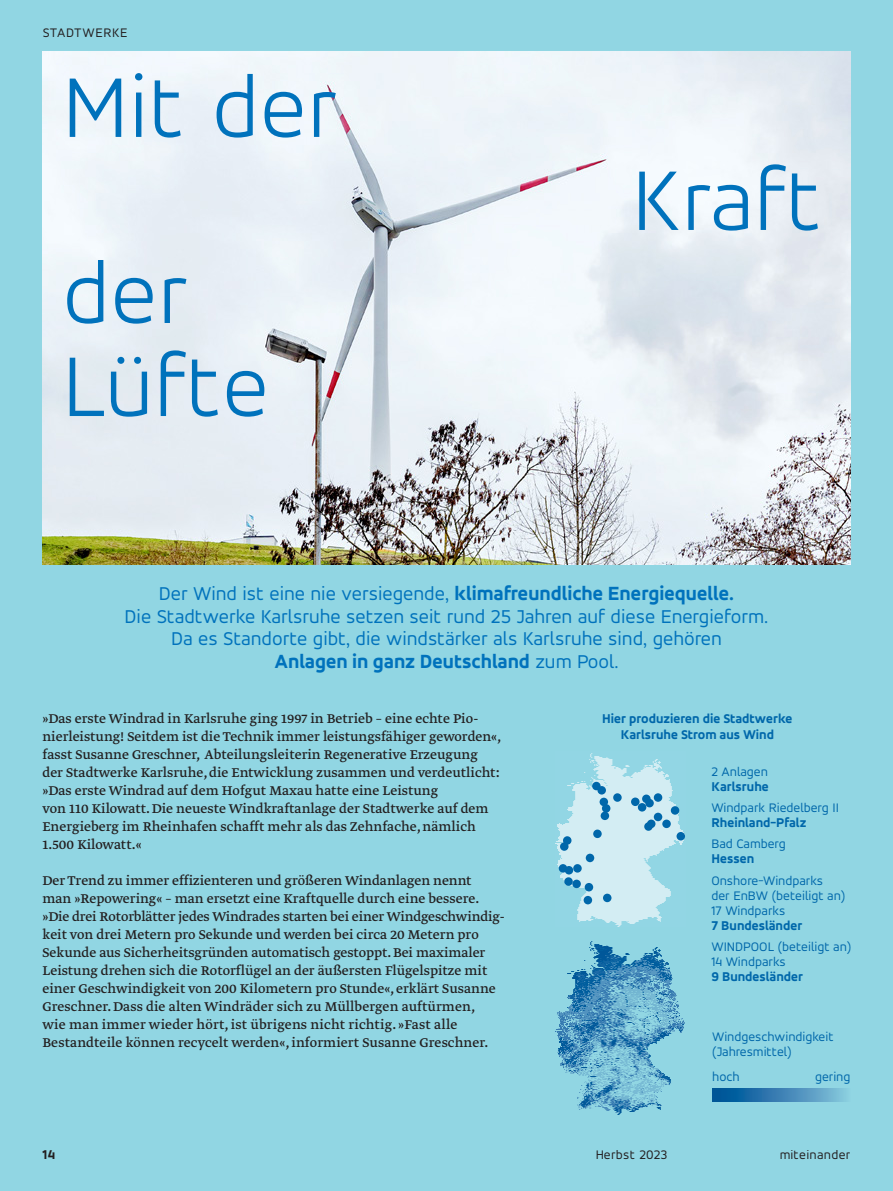
<style>
.page{position:relative;width:893px;height:1191px;background:#91d6e3}
.page>*{position:absolute;margin:0;border:0;box-sizing:border-box;transform-origin:0 0}
._10_pt_Greta_Text_Linksbündig{font:300 93px "Accord Alternate";letter-spacing:.005em;color:#0072bc}
._10_pt_Greta_Text_Linksbündig-2{font:20.25px/22.5px "Accord Alternate";color:#0072bc;text-align:center}
.t1{font:15px/18px "Greta Text Pro";color:#231f20}
._10_pt_Greta_Text_Linksbündig-3{font:13.5px/15px "Accord Alternate";color:#0067aa}
._10_pt_Greta_Text_Linksbündig-4{font:700 expanded 13.5px/16.5px "Accord Alternate";color:#0067aa;text-align:center}
.t2{font:13.5px "Accord Alternate";letter-spacing:.025em;color:#231f20}
.t3{font:13.5px "Accord Alternate";letter-spacing:.05em;color:#231f20}
.t4{font:700 expanded 13.5px "Accord Alternate";color:#231f20}
.s1{font-weight:700;font-stretch:expanded}
.s2{font-weight:400;font-stretch:normal}
</style>
<div class="page">
<img style="left:43px;top:51px;width:807px;height:513px">
<img style="left:556px;top:941px;width:129px;height:173px">
<img style="left:556px;top:753px;width:129px;height:173px">
<svg style="left:712px;top:1088px;width:134px;height:13px;background:#3a84b5"></svg>
<div style="left:592px;top:782px;width:9px;height:8px;background:#0067aa;border-radius:50%"></div>
<div style="left:593px;top:829px;width:9px;height:9px;background:#0067aa;border-radius:50%"></div>
<div style="left:638px;top:803px;width:8px;height:8px;background:#0067aa;border-radius:50%"></div>
<svg style="left:647px;top:819px;width:8px;height:9px"></svg>
<div style="left:662px;top:819px;width:9px;height:9px;background:#0067aa;border-radius:50%"></div>
<div style="left:676px;top:832px;width:9px;height:8px;background:#0067aa;border-radius:50%"></div>
<div style="left:563px;top:836px;width:8px;height:8px;background:#0067aa;border-radius:50%"></div>
<div style="left:565px;top:866px;width:8px;height:8px;background:#0067aa;border-radius:50%"></div>
<div style="left:573px;top:864px;width:9px;height:8px;background:#0067aa;border-radius:50%"></div>
<div style="left:560px;top:842px;width:8px;height:8px;background:#0067aa;border-radius:50%"></div>
<div style="left:654px;top:793px;width:8px;height:8px;background:#0067aa;border-radius:50%"></div>
<div style="left:586px;top:853px;width:8px;height:9px;background:#0067aa;border-radius:50%"></div>
<div style="left:585px;top:883px;width:8px;height:8px;background:#0067aa;border-radius:50%"></div>
<div style="left:572px;top:879px;width:9px;height:9px;background:#0067aa;border-radius:50%"></div>
<div style="left:564px;top:877px;width:9px;height:8px;background:#0067aa;border-radius:50%"></div>
<div style="left:584px;top:896px;width:8px;height:8px;background:#0067aa;border-radius:50%"></div>
<div style="left:603px;top:893px;width:8px;height:9px;background:#0067aa;border-radius:50%"></div>
<div style="left:597px;top:786px;width:9px;height:8px;background:#0067aa;border-radius:50%"></div>
<div style="left:631px;top:797px;width:8px;height:9px;background:#0067aa;border-radius:50%"></div>
<div style="left:600px;top:797px;width:8px;height:9px;background:#0067aa;border-radius:50%"></div>
<div style="left:602px;top:804px;width:8px;height:8px;background:#0067aa;border-radius:50%"></div>
<div style="left:601px;top:811px;width:8px;height:9px;background:#0067aa;border-radius:50%"></div>
<svg style="left:642px;top:794px;width:9px;height:9px"></svg>
<div style="left:645px;top:799px;width:9px;height:8px;background:#0067aa;border-radius:50%"></div>
<div style="left:671px;top:806px;width:8px;height:8px;background:#0067aa;border-radius:50%"></div>
<div style="left:654px;top:812px;width:8px;height:9px;background:#0067aa;border-radius:50%"></div>
<div style="left:644px;top:822px;width:9px;height:8px;background:#0067aa;border-radius:50%"></div>
<div style="left:613px;top:793px;width:9px;height:8px;background:#0067aa;border-radius:50%"></div>
<div style="left:559px;top:864px;width:8px;height:8px;background:#0067aa;border-radius:50%"></div>
<p class="t3" style="left:43px;top:25px;width:87px">STADTWERKE</p>
<p class="_10_pt_Greta_Text_Linksbündig" style="left:62px;top:52px;width:276px">Mit der</p>
<p class="_10_pt_Greta_Text_Linksbündig" style="left:62px;top:238px;width:127px">der</p>
<p class="_10_pt_Greta_Text_Linksbündig" style="left:62px;top:331px;width:208px">Lüfte</p>
<p class="_10_pt_Greta_Text_Linksbündig" style="left:632px;top:145px;width:191px">Kraft</p>
<p class="_10_pt_Greta_Text_Linksbündig-2" style="left:125px;top:582px;width:645px">Der Wind ist eine nie versiegende, <span class="s1">klimafreundliche Energiequelle.<br></span>Die Stadtwerke Karlsruhe setzen seit rund 25 Jahren auf diese Energieform.<br>Da es Standorte gibt, die windstärker als Karlsruhe sind, gehören<br><span class="s1">Anlagen in ganz Deutschland</span> zum Pool.</p>
<p class="t1" style="left:43px;top:710px;width:460px">»Das erste Windrad in Karlsruhe ging 1997 in Betrieb – eine echte Pio&shy;nierleistung! Seitdem ist die Technik immer leistungsfähiger geworden«, fasst Susanne Greschner, Abteilungsleiterin Regenerative Erzeugung der Stadtwerke Karlsruhe, die Entwicklung zusammen und verdeutlicht: »Das erste Windrad auf dem Hofgut Maxau hatte eine Leistung<br>von 110 Kilowatt. Die neueste Windkraftanlage der Stadtwerke auf dem Energieberg im Rheinhafen schafft mehr als das Zehnfache, nämlich 1.500 Kilowatt.«</p>
<p class="t1" style="left:43px;top:872px;width:461px">Der Trend zu immer effizienteren und größeren Windanlagen nennt man »Repowering« – man ersetzt eine Kraftquelle durch eine bessere. »Die drei Rotorblätter jedes Windrades starten bei einer Windgeschwindig-- keit von drei Metern pro Sekunde und werden bei circa 20 Metern pro Sekunde aus Sicherheitsgründen automatisch gestoppt. Bei maximaler Leistung drehen sich die Rotorflügel an der äußersten Flügelspitze mit einer Geschwindigkeit von 200 Kilometern pro Stunde«, erklärt Susanne Greschner. Dass die alten Windräder sich zu Müllbergen auftürmen, wie man immer wieder hört, ist übrigens nicht richtig. »Fast alle Bestandteile können recycelt werden«, informiert Susanne Greschner.</p>
<p class="_10_pt_Greta_Text_Linksbündig-4" style="left:602px;top:709px;width:192px">Hier produzieren die Stadtwerke<br>Karlsruhe Strom aus Wind</p>
<p class="_10_pt_Greta_Text_Linksbündig-4" style="left:711px;top:763px;width:59px;line-height:15px;text-align:left"><span class="s2">2 Anlagen<br></span>Karlsruhe</p>
<p class="_10_pt_Greta_Text_Linksbündig-3" style="left:711px;top:799px;width:129px">Windpark Riedelberg II<br><span class="s1">Rheinland-Pfalz</span></p>
<p class="_10_pt_Greta_Text_Linksbündig-3" style="left:711px;top:836px;width:76px">Bad Camberg<br><span class="s1">Hessen</span></p>
<p class="_10_pt_Greta_Text_Linksbündig-3" style="left:711px;top:872px;width:135px">Onshore-Windparks<br>der EnBW (beteiligt an)<br>17 Windparks<br><span class="s1">7 Bundesländer</span></p>
<p class="_10_pt_Greta_Text_Linksbündig-3" style="left:711px;top:939px;width:141px">WINDPOOL (beteiligt an)<br>14 Windparks<br><span class="s1">9 Bundesländer</span></p>
<p class="_10_pt_Greta_Text_Linksbündig-3" style="left:712px;top:1028px;width:123px">Windgeschwindigkeit (Jahresmittel)</p>
<p class="_10_pt_Greta_Text_Linksbündig-3" style="left:712px;top:1068px;width:29px">hoch</p>
<p class="_10_pt_Greta_Text_Linksbündig-3" style="left:815px;top:1068px;width:37px">gering</p>
<p class="t4" style="left:43px;top:1146px;width:14px">14</p>
<p class="t2" style="left:595px;top:1147px;width:73px">Herbst 2023</p>
<p class="t2" style="left:779px;top:1147px;width:73px">miteinander</p>
</div>
